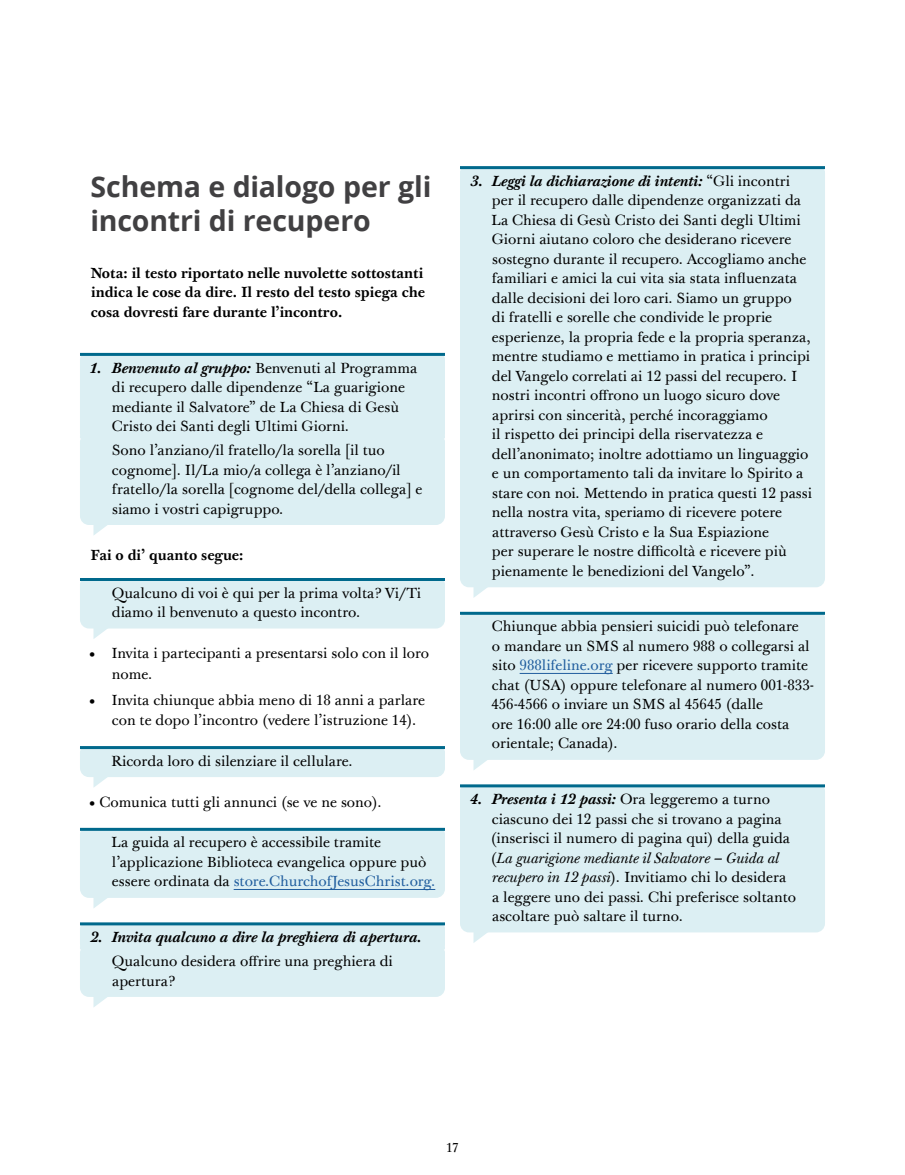
<style>
.page{position:relative;width:905px;height:1175px;background:#fff}
.page>*{position:absolute;margin:0;border:0;box-sizing:border-box;transform-origin:0 0}
.h2Next{font:700 28.5px/34.5px "Zoramlds Lat";letter-spacing:-.005em;color:#414042}
.Speech_Bubble{font:14.25px/19.5px "Mc Kay Prolds Lat";color:#000}
.spBbl-w{font:14.25px/19.5px "Mc Kay Prolds Lat";color:#000}
.speechBubparanextOnly{font:14.25px/19.5px "Mc Kay Prolds Lat";color:#000}
.speechBub-firstWnext{font:14.25px/19.5px "Mc Kay Prolds Lat";color:#000}
.p5-note{font:700 14.25px/19.5px "Mc Kay Prolds Lat";color:#000;text-align:justify}
.p2_decimal-1_next{font:14.25px/20.2px "Mc Kay Prolds Lat";color:#000}
.p2_decimal-1_last{font:14.25px/20.2px "Mc Kay Prolds Lat";color:#000}
.SBubble-first{font:italic 700 14.25px "Mc Kay Prolds Lat";color:#000}
.p5bold{font:700 14.25px "Mc Kay Prolds Lat";color:#000}
.t1{font:12.75px "Mc Kay Prolds Lat";color:#000}
.s1{font-weight:700;font-style:italic}
.s2{color:#215e9e}
.s3{font-style:italic}
</style>
<div class="page">
<hr style="left:80px;top:353px;width:365px;height:3px;background:#00698c">
<hr style="left:80px;top:578px;width:365px;height:3px;background:#00698c">
<hr style="left:80px;top:746px;width:365px;height:3px;background:#00698c">
<hr style="left:80px;top:828px;width:365px;height:3px;background:#00698c">
<hr style="left:80px;top:922px;width:365px;height:3px;background:#00698c">
<div style="left:460px;top:169px;width:365px;height:418px;background:#dceff3"></div>
<hr style="left:460px;top:166px;width:365px;height:3px;background:#00698c">
<div style="left:460px;top:615px;width:365px;height:145px;background:#dceff3"></div>
<hr style="left:460px;top:612px;width:365px;height:3px;background:#00698c">
<hr style="left:519px;top:673px;width:93px;height:1px;background:#215e9e">
<div style="left:460px;top:787px;width:365px;height:145px;background:#dceff3"></div>
<hr style="left:460px;top:784px;width:365px;height:3px;background:#00698c">
<div style="left:80px;top:355px;width:365px;height:180px;background:#dceff3"></div>
<svg style="left:80px;top:581px;width:365px;height:58px"></svg>
<svg style="left:80px;top:749px;width:365px;height:38px"></svg>
<svg style="left:80px;top:830px;width:365px;height:78px;background:#dceef2"></svg>
<svg style="left:80px;top:925px;width:365px;height:82px;background:#dff0f3"></svg>
<svg style="left:473px;top:584px;width:18px;height:14px"></svg>
<svg style="left:473px;top:757px;width:18px;height:13px"></svg>
<svg style="left:473px;top:929px;width:18px;height:14px"></svg>
<p class="h2Next" style="left:90px;top:170px;width:342px">Schema e dialogo per gli incontri di recupero</p>
<p class="p5-note" style="left:90px;top:263px;width:336px">Nota: il testo riportato nelle nuvolette sottostanti indica le cose da dire. Il resto del testo spiega che cosa dovresti fare durante l’incontro.</p>
<p class="speechBub-firstWnext" style="left:112px;top:358px;width:307px;text-indent:-22px"><span class="s1">1. Benvenuto al gruppo:</span> Benvenuti al Programma di recupero dalle dipendenze “La guarigione mediante il Salvatore” de La Chiesa di Gesù Cristo dei Santi degli Ultimi Giorni.</p>
<p class="speechBubparanextOnly" style="left:112px;top:440px;width:312px">Sono l’anziano/il fratello/la sorella [il tuo cognome]. Il/La mio/a collega è l’anziano/il fratello/la sorella [cognome del/della collega] e siamo i vostri capigruppo.</p>
<p class="p5bold" style="left:90px;top:543px;width:155px">Fai o di’ quanto segue:</p>
<p class="spBbl-w" style="left:112px;top:583px;width:311px">Qualcuno di voi è qui per la prima volta? Vi/Ti diamo il benvenuto a questo incontro.</p>
<p class="p2_decimal-1_next" style="left:112px;top:643px;width:319px;text-indent:-23px">• Invita i partecipanti a presentarsi solo con il loro nome.</p>
<p class="p2_decimal-1_last" style="left:112px;top:690px;width:315px;text-indent:-23px">• Invita chiunque abbia meno di 18 anni a parlare con te dopo l’incontro (vedere l’istruzione 14).</p>
<p class="spBbl-w" style="left:111px;top:751px;width:241px">Ricorda loro di silenziare il cellulare.</p>
<p class="p2_decimal-1_next" style="left:89px;top:792px;width:292px">• Comunica tutti gli annunci (se ve ne sono).</p>
<p class="spBbl-w" style="left:111px;top:832px;width:323px">La guida al recupero è accessibile tramite l’applicazione Biblioteca evangelica oppure può essere ordinata da <span class="s2">store.ChurchofJesusChrist.org.</span></p>
<p class="SBubble-first" style="left:90px;top:925px;width:333px">2. Invita qualcuno a dire la preghiera di apertura.</p>
<p class="speechBubparanextOnly" style="left:112px;top:951px;width:282px">Qualcuno desidera offrire una preghiera di apertura?</p>
<p class="Speech_Bubble" style="left:491px;top:171px;width:322px;text-indent:-20px"><span class="s1">3. Leggi la dichiarazione di intenti:</span> “Gli incontri per il recupero dalle dipendenze organizzati da La Chiesa di Gesù Cristo dei Santi degli Ultimi Giorni aiutano coloro che desiderano ricevere sostegno durante il recupero. Accogliamo anche familiari e amici la cui vita sia stata influenzata dalle decisioni dei loro cari. Siamo un gruppo<br>di fratelli e sorelle che condivide le proprie esperienze, la propria fede e la propria speranza, mentre studiamo e mettiamo in pratica i principi del Vangelo correlati ai 12 passi del recupero. I nostri incontri offrono un luogo sicuro dove aprirsi con sincerità, perché incoraggiamo<br>il rispetto dei principi della riservatezza e dell’anonimato; inoltre adottiamo un linguaggio e un comportamento tali da invitare lo Spirito a stare con noi. Mettendo in pratica questi 12 passi nella nostra vita, speriamo di ricevere potere attraverso Gesù Cristo e la Sua Espiazione<br>per superare le nostre difficoltà e ricevere più pienamente le benedizioni del Vangelo”.</p>
<p class="spBbl-w" style="left:491px;top:617px;width:324px">Chiunque abbia pensieri suicidi può telefonare<br>o mandare un SMS al numero 988 o collegarsi al sito <span class="s2">988lifeline.org</span> per ricevere supporto tramite chat (USA) oppure telefonare al numero 001-833- 456-4566 o inviare un SMS al 45645 (dalle<br>ore 16:00 alle ore 24:00 fuso orario della costa orientale; Canada).</p>
<p class="Speech_Bubble" style="left:491px;top:789px;width:306px;text-indent:-21px"><span class="s1">4. Presenta i 12 passi:</span> Ora leggeremo a turno ciascuno dei 12 passi che si trovano a pagina (inserisci il numero di pagina qui) della guida (<span class="s3">La guarigione mediante il Salvatore – Guida al recupero in 12 passi</span>). Invitiamo chi lo desidera<br>a leggere uno dei passi. Chi preferisce soltanto ascoltare può saltare il turno.</p>
<p class="t1" style="left:446px;top:1137px;width:14px">17</p>
</div>
